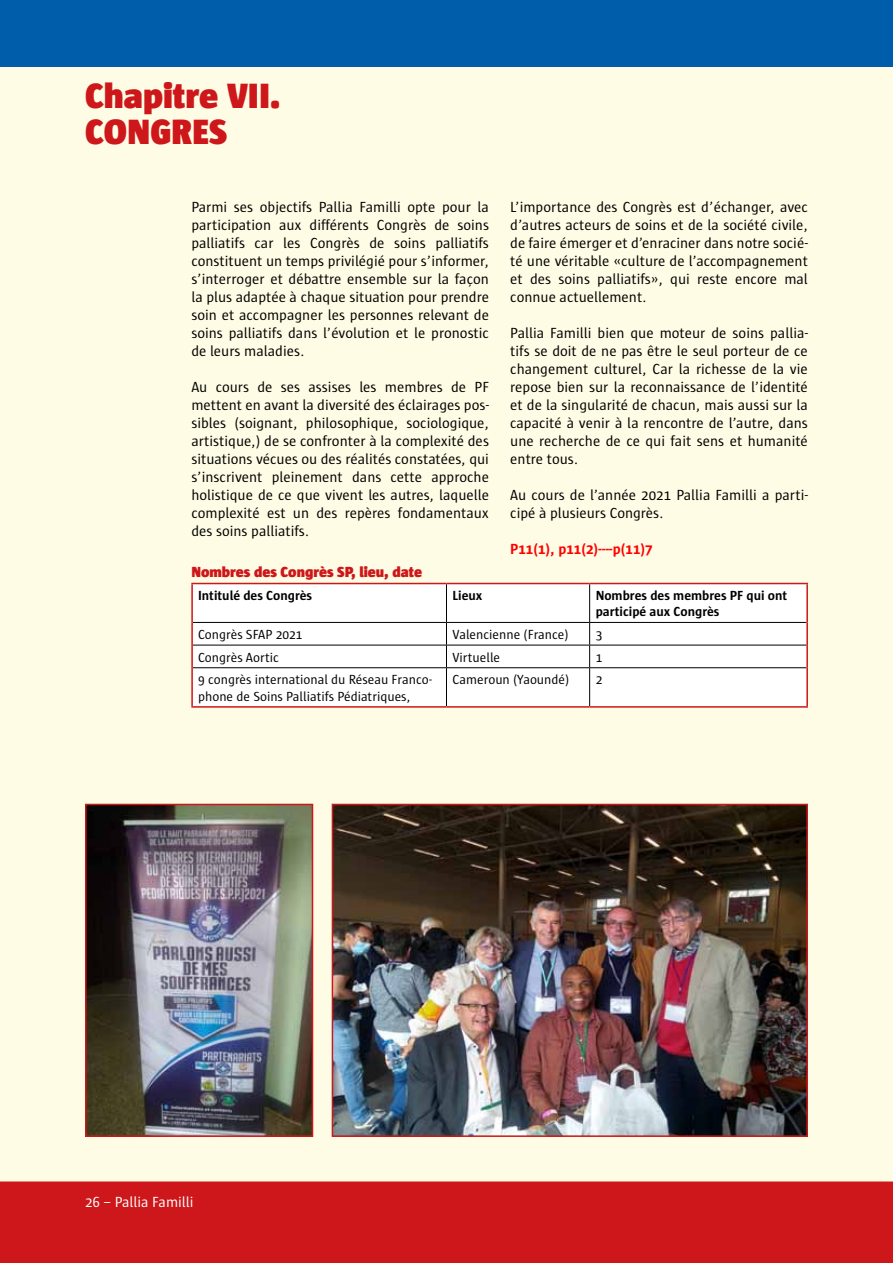
<style>
.page{position:relative;width:893px;height:1263px;background:#fff}
.page>*{position:absolute;margin:0;border:0;box-sizing:border-box;transform-origin:0 0}
.t1{font:900 36px/36px "Sun";color:#cd171a}
.t2{font:15px/18px "Sun";color:#000;text-align:justify}
.t3{font:900 15px "Sun";color:#cd171a}
.t4{font:700 15px "Sun";color:#f00}
.t5{font:15px "Sun";color:#fff}
.t6{font:13.5px/16.5px "Sun";color:#000}
.t7{font:700 13.5px/16.5px "Sun";color:#000}
</style>
<div class="page">
<div style="left:0;top:27px;width:893px;height:1172px;background:#fffce5"></div>
<div style="left:0;top:0;width:893px;height:67px;background:#005da9"></div>
<div style="left:0;top:1182px;width:893px;height:81px;background:#cd171a"></div>
<div style="left:193px;top:584px;width:613px;height:122px;background:#fff"></div>
<hr style="left:446px;top:584px;width:1px;height:38px;background:#000">
<hr style="left:589px;top:584px;width:1px;height:38px;background:#000">
<hr style="left:193px;top:622px;width:253px;height:1px;background:#000">
<hr style="left:446px;top:622px;width:144px;height:1px;background:#000">
<hr style="left:590px;top:622px;width:216px;height:1px;background:#000">
<hr style="left:193px;top:645px;width:253px;height:1px;background:#000">
<hr style="left:446px;top:645px;width:144px;height:1px;background:#000">
<svg style="left:446px;top:623px;width:1px;height:44px"></svg>
<hr style="left:590px;top:645px;width:216px;height:1px;background:#000">
<svg style="left:589px;top:623px;width:1px;height:44px"></svg>
<hr style="left:193px;top:667px;width:253px;height:1px;background:#000">
<hr style="left:446px;top:667px;width:144px;height:1px;background:#000">
<hr style="left:446px;top:668px;width:1px;height:38px;background:#000">
<hr style="left:590px;top:667px;width:216px;height:1px;background:#000">
<hr style="left:589px;top:668px;width:1px;height:38px;background:#000">
<hr style="left:191px;top:583px;width:255px;height:1px;background:#cd171a">
<hr style="left:191px;top:584px;width:2px;height:38px;background:#cd171a">
<hr style="left:446px;top:583px;width:144px;height:1px;background:#cd171a">
<hr style="left:590px;top:583px;width:218px;height:1px;background:#cd171a">
<hr style="left:806px;top:584px;width:2px;height:38px;background:#cd171a">
<hr style="left:191px;top:622px;width:2px;height:23px;background:#cd171a">
<hr style="left:806px;top:622px;width:2px;height:23px;background:#cd171a">
<hr style="left:191px;top:645px;width:2px;height:23px;background:#cd171a">
<hr style="left:806px;top:645px;width:2px;height:23px;background:#cd171a">
<hr style="left:191px;top:668px;width:2px;height:38px;background:#cd171a">
<hr style="left:806px;top:668px;width:2px;height:38px;background:#cd171a">
<hr style="left:191px;top:706px;width:255px;height:2px;background:#cd171a">
<hr style="left:446px;top:706px;width:144px;height:2px;background:#cd171a">
<hr style="left:590px;top:706px;width:218px;height:2px;background:#cd171a">
<img style="left:88px;top:807px;width:222px;height:327px">
<div style="left:85px;top:804px;width:228px;height:333px;border:2px solid #cd171a"></div>
<img style="left:335px;top:807px;width:470px;height:327px">
<div style="left:332px;top:804px;width:476px;height:333px;border:2px solid #cd171a"></div>
<h1 class="t1" style="left:85px;top:78px;width:197px">Chapitre VII.<br>CONGRES</h1>
<p class="t2" style="left:191px;top:198px;width:299px">Parmi ses objectifs Pallia Familli opte pour la participation aux différents Congrès de soins palliatifs car les Congrès de soins palliatifs constituent un temps privilégié pour s’informer, s’interroger et débattre ensemble sur la façon la plus adaptée à chaque situation pour prendre soin et accompagner les personnes relevant de soins palliatifs dans l’évolution et le pronostic de leurs maladies.</p>
<p class="t2" style="left:191px;top:378px;width:299px">Au cours de ses assises les membres de PF mettent en avant la diversité des éclairages pos&shy;sibles (soignant, philosophique, sociologique, artistique,) de se confronter à la complexité des situations vécues ou des réalités constatées, qui s’inscrivent pleinement dans cette approche holistique de ce que vivent les autres, laquelle complexité est un des repères fondamentaux des soins palliatifs.</p>
<p class="t2" style="left:510px;top:198px;width:299px">L’importance des Congrès est d’échanger, avec d’autres acteurs de soins et de la société civile, de faire émerger et d’enraciner dans notre socié&shy;té une véritable «culture de l’accompagnement et des soins palliatifs», qui reste encore mal connue actuellement.</p>
<p class="t2" style="left:510px;top:324px;width:299px">Pallia Familli bien que moteur de soins pallia&shy;tifs se doit de ne pas être le seul porteur de ce changement culturel, Car la richesse de la vie repose bien sur la reconnaissance de l’identité et de la singularité de chacun, mais aussi sur la capacité à venir à la rencontre de l’autre, dans une recherche de ce qui fait sens et humanité entre tous.</p>
<p class="t2" style="left:510px;top:486px;width:299px">Au cours de l’année 2021 Pallia Familli a parti&shy;cipé à plusieurs Congrès.</p>
<p class="t4" style="left:510px;top:541px;width:144px">P11(1), p11(2)----p(11)7</p>
<p class="t3" style="left:191px;top:563px;width:232px">Nombres des Congrès SP, lieu, date</p>
<p class="t7" style="left:198px;top:587px;width:116px">Intitulé des Congrès</p>
<p class="t7" style="left:452px;top:587px;width:31px">Lieux</p>
<p class="t7" style="left:596px;top:587px;width:193px">Nombres des membres PF qui ont participé aux Congrès</p>
<p class="t6" style="left:198px;top:626px;width:106px">Congrès SFAP 2021</p>
<p class="t6" style="left:452px;top:626px;width:118px">Valencienne (France)</p>
<p class="t6" style="left:596px;top:626px;width:8px">3</p>
<p class="t6" style="left:198px;top:649px;width:82px">Congrès Aortic</p>
<p class="t6" style="left:452px;top:649px;width:49px">Virtuelle</p>
<p class="t6" style="left:596px;top:649px;width:8px">1</p>
<p class="t6" style="left:198px;top:672px;width:235px">9 congrès international du Réseau Franco&shy;phone de Soins Palliatifs Pédiatriques,</p>
<p class="t6" style="left:452px;top:672px;width:118px">Cameroun (Yaoundé)</p>
<p class="t6" style="left:596px;top:672px;width:8px">2</p>
<p class="t5" style="left:85px;top:1194px;width:110px">26 – Pallia Familli</p>
</div>
